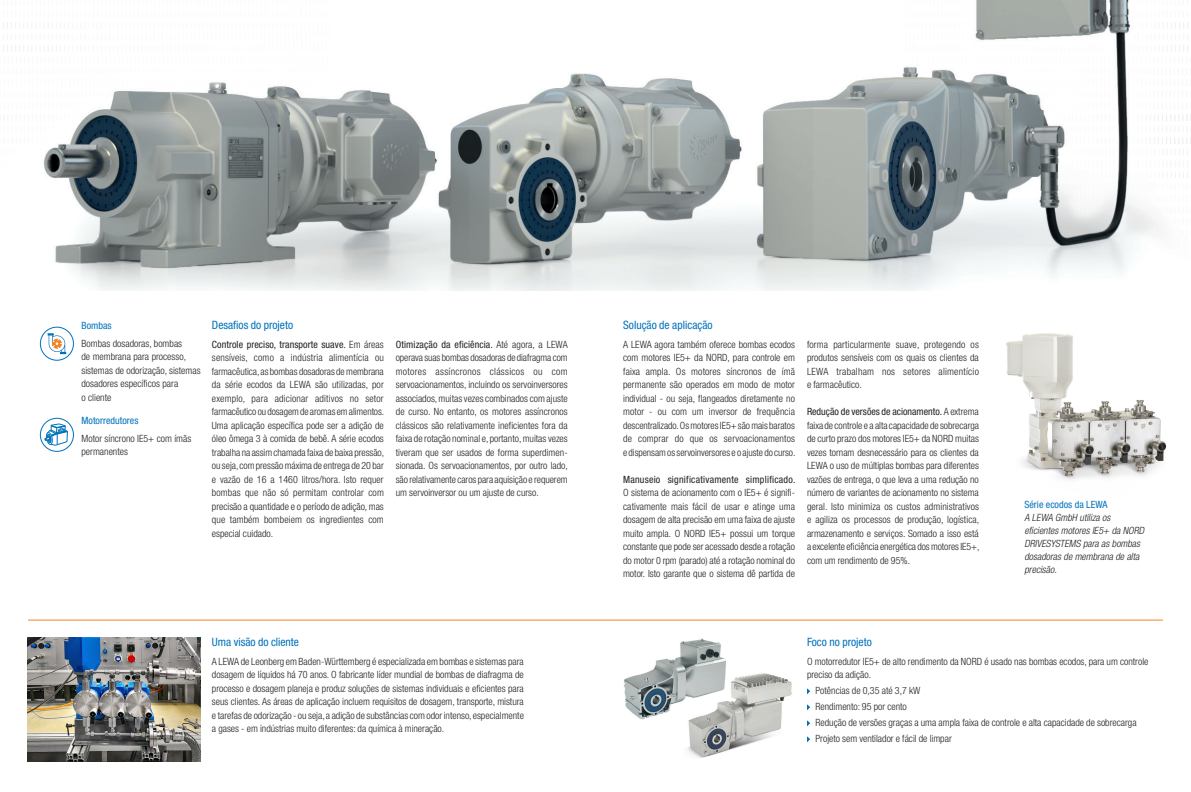
<style>
.page{position:relative;width:1191px;height:792px;background:#fff}
.page>*{position:absolute;margin:0;border:0;box-sizing:border-box;transform-origin:0 0}
.Headline{font:condensed 11.5px "Helvetica Neue LT Pro";color:#0072bc}
.Copy{font:300 condensed 10px/13.5px "Helvetica Neue LT Pro";color:#231f20;text-align:justify}
.Headline-2{font:300 condensed 10px/13.5px "Helvetica Neue LT Pro";color:#231f20;text-align:justify}
.Headlines_Marginale{font:300 condensed 10px/13.5px "Helvetica Neue LT Pro";color:#231f20}
.Fließtext_Abst_N_3___Marginale{font:italic 300 condensed 10px/13px "Helvetica Neue LT Pro";color:#231f20}
.Fließtext_Abst_N_3___Marginale-2{font:300 condensed 10px/13.5px "Helvetica Neue LT Pro";color:#231f20}
.Fließtext_Abst_N_3___Marginale-3{font:condensed 10px "Helvetica Neue LT Pro";color:#0072bc}
.Headlines_Marginale-2{font:condensed 10px "Helvetica Neue LT Pro";color:#0072bc}
.s1{font-weight:400}
</style>
<div class="page">
<img style="left:624px;top:638px;width:97px;height:82px">
<img style="left:666px;top:657px;width:145px;height:101px">
<hr style="left:28px;top:620px;width:1134px;height:1px;background:#f58220">
<svg style="left:807px;top:688px;width:3px;height:6px"></svg>
<svg style="left:807px;top:704px;width:3px;height:6px"></svg>
<svg style="left:807px;top:720px;width:3px;height:6px"></svg>
<svg style="left:807px;top:736px;width:3px;height:6px"></svg>
<svg style="left:48px;top:333px;width:18px;height:21px"></svg>
<div style="left:40px;top:327px;width:34px;height:33px;border:1px solid #0072bc;border-radius:50%"></div>
<svg style="left:45px;top:424px;width:23px;height:22px"></svg>
<div style="left:40px;top:418px;width:34px;height:34px;border:1px solid #0072bc;border-radius:50%"></div>
<img style="left:3px;top:0;width:1188px;height:290px">
<img style="left:1006px;top:333px;width:161px;height:147px">
<img style="left:28px;top:637px;width:172px;height:125px">
<p class="Headlines_Marginale-2" style="left:81px;top:320px;width:32px">Bombas</p>
<p class="Headlines_Marginale" style="left:81px;top:336px;width:121px">Bombas dosadoras, bombas<br>de membrana para processo, sistemas de odorização, sistemas dosadores específicos para<br>o cliente</p>
<p class="Fließtext_Abst_N_3___Marginale-3" style="left:81px;top:415px;width:58px">Motorredutores</p>
<p class="Fließtext_Abst_N_3___Marginale-2" style="left:81px;top:431px;width:111px">Motor síncrono IE5+ com ímãs permanentes</p>
<p class="Headline" style="left:212px;top:318px;width:83px">Desafios do projeto</p>
<p class="Headline" style="left:623px;top:318px;width:91px">Solução de aplicação</p>
<p class="Headline-2" style="left:212px;top:337px;width:174px"><span class="s1">Controle preciso, transporte suave.</span> Em áreas sensíveis, como a indústria alimentícia ou farmacêutica, as bombas dosadoras de membrana da série ecodos da LEWA são utilizadas, por exemplo, para adicionar aditivos no setor farmacêutico ou dosagem de aromas em alimentos.<br>Uma aplicação específica pode ser a adição de óleo ômega 3 à comida de bebê. A série ecodos trabalha na assim chamada faixa de baixa pressão, ou seja, com pressão máxima de entrega de 20 bar e vazão de 16 a 1460 litros/hora. Isto requer bombas que não só permitam controlar com precisão a quantidade e o período de adição, mas que também bombeiem os ingredientes com especial cuidado.</p>
<p class="Headline-2" style="left:396px;top:337px;width:174px;text-align:left"><span class="s1">Otimização da eficiência.</span> Até agora, a LEWA operava suas bombas dosadoras de diafragma com motores assíncronos clássicos ou com servoacionamentos, incluindo os servoinversores associados, muitas vezes combinados com ajuste de curso. No entanto, os motores assíncronos clássicos são relativamente ineficientes fora da faixa de rotação nominal e, portanto, muitas vezes tiveram que ser usados de forma superdimen&shy;sionada. Os servoacionamentos, por outro lado, são relativamente caros para aquisição e requerem um servoinversor ou um ajuste de curso.</p>
<p class="Headline-2" style="left:623px;top:337px;width:174px">A LEWA agora também oferece bombas ecodos com motores IE5+ da NORD, para controle em faixa ampla. Os motores síncronos de ímã permanente são operados em modo de motor individual - ou seja, flangeados diretamente no motor - ou com um inversor de frequência descentralizado. Os motores IE5+ são mais baratos de comprar do que os servoacionamentos e dispensam os servoinversores e o ajuste do curso.</p>
<p class="Copy" style="left:623px;top:472px;width:174px;text-align:left"><span class="s1">Manuseio significativamente simplificado.<br></span>O sistema de acionamento com o IE5+ é signifi&shy;cativamente mais fácil de usar e atinge uma dosagem de alta precisão em uma faixa de ajuste muito ampla. O NORD IE5+ possui um torque constante que pode ser acessado desde a rotação do motor 0 rpm (parado) até a rotação nominal do motor. Isto garante que o sistema dê partida de</p>
<p class="Copy" style="left:807px;top:337px;width:173px">forma particularmente suave, protegendo os produtos sensíveis com os quais os clientes da LEWA trabalham nos setores alimentício e farmacêutico.</p>
<p class="Copy" style="left:807px;top:405px;width:174px"><span class="s1">Redução de versões de acionamento.</span> A extrema faixa de controle e a alta capacidade de sobrecarga de curto prazo dos motores IE5+ da NORD muitas vezes tornam desnecessário para os clientes da LEWA o uso de múltiplas bombas para diferentes vazões de entrega, o que leva a uma redução no número de variantes de acionamento no sistema geral. Isto minimiza os custos administrativos e agiliza os processos de produção, logística, armazenamento e serviços. Somado a isso está a excelente eficiência energética dos motores IE5+, com um rendimento de 95%.</p>
<p class="Fließtext_Abst_N_3___Marginale-3" style="left:1024px;top:499px;width:84px">Série ecodos da LEWA</p>
<p class="Fließtext_Abst_N_3___Marginale" style="left:1024px;top:511px;width:123px">A LEWA GmbH utiliza os eficientesmotoresIE5+ da NORD<br>DRIVESYSTEMS para asbombas dosadorasde membrana de alta precisão.</p>
<p class="Headline" style="left:212px;top:635px;width:89px">Uma visão do cliente</p>
<p class="Copy" style="left:212px;top:655px;width:313px">A LEWA de Leonberg em Baden-Württemberg é especializada em bombas e sistemas para dosagem de líquidos há 70 anos. O fabricante líder mundial de bombas de diafragma de processo e dosagem planeja e produz soluções de sistemas individuais e eficientes para seus clientes. As áreas de aplicação incluem requisitos de dosagem, transporte, mistura e tarefas de odorização - ou seja, a adição de substâncias com odor intenso, especialmente a gases - em indústrias muito diferentes: da química à mineração.</p>
<p class="Headline" style="left:807px;top:635px;width:66px">Foco no projeto</p>
<p class="Copy" style="left:807px;top:655px;width:343px">O motorredutor IE5+ de alto rendimento da NORD é usado nas bombas ecodos, para um controle preciso da adição.</p>
<p class="Copy" style="left:815px;top:684px;width:106px">Potências de 0,35 até 3,7 kW</p>
<p class="Copy" style="left:815px;top:700px;width:93px">Rendimento: 95 por cento</p>
<p class="Copy" style="left:815px;top:716px;width:322px">Redução de versões graças a uma ampla faixa de controle e alta capacidade de sobrecarga</p>
<p class="Copy" style="left:815px;top:732px;width:138px">Projeto sem ventilador e fácil de limpar</p>
</div>
